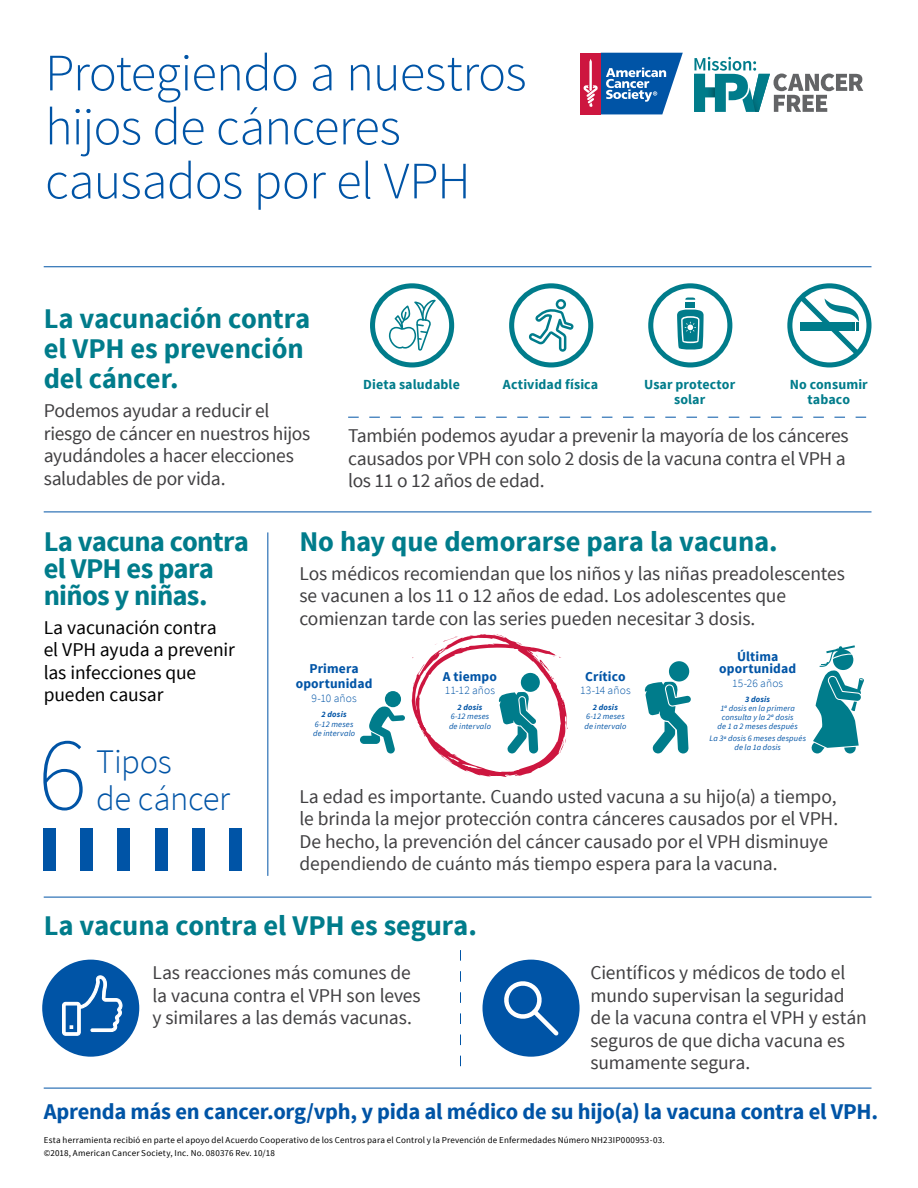
<style>
.page{position:relative;width:918px;height:1188px;background:#fff}
.page>*{position:absolute;margin:0;border:0;box-sizing:border-box;transform-origin:0 0}
.t1{font:200 105px "Source Sans Pro";color:#0054a6}
.t2{font:300 52.5px/54px "Source Sans Pro";letter-spacing:-.015em;color:#0054a6}
.t3{font:300 34.5px "Source Sans Pro";letter-spacing:-.01em;color:#0054a6}
.t4{font:700 28.5px/30px "Source Sans Pro";letter-spacing:-.005em;color:#007c8b}
.t5{font:700 28.5px/27px "Source Sans Pro";letter-spacing:-.025em;color:#007c8b}
.t6{font:700 22.5px "Source Sans Pro";letter-spacing:-.015em;color:#0054a6}
.t7{font:19.5px/22.5px "Source Sans Pro";letter-spacing:-.01em;color:#414042}
.t8{font:19.5px/22.5px "Source Sans Pro";letter-spacing:-.005em;color:#000}
.t9{font:700 13.8px/15px "Source Sans Pro";letter-spacing:.01em;color:#007c8b;text-align:center}
.t10{font:700 13.5px/15px "Source Sans Pro";letter-spacing:.01em;color:#0054a6;text-align:center}
.t11{font:300 11.4px "Source Sans Pro";letter-spacing:.015em;color:#0054a6}
.t12{font:9px "Source Sans Pro";letter-spacing:.02em;color:#000}
.t13{font:italic 8.4px/9px "Source Sans Pro";letter-spacing:.02em;color:#0054a6;text-align:center}
.t14{font:italic 700 8.4px "Source Sans Pro";letter-spacing:.025em;color:#0054a6}
</style>
<div class="page">
<div style="left:580px;top:53px;width:21px;height:61px;background:#cd163f"></div>
<svg style="left:583px;top:53px;width:100px;height:61px"></svg>
<svg style="left:694px;top:57px;width:169px;height:55px"></svg>
<img style="left:694px;top:74px;width:21px;height:38px">
<img style="left:753px;top:74px;width:17px;height:38px">
<svg style="left:787px;top:283px;width:85px;height:85px"></svg>
<svg style="left:370px;top:283px;width:363px;height:85px"></svg>
<hr style="left:44px;top:266px;width:828px;height:1px;background:#0054a6">
<hr style="left:44px;top:512px;width:828px;height:1px;background:#0054a6">
<hr style="left:44px;top:897px;width:828px;height:1px;background:#0054a6">
<hr style="left:44px;top:1088px;width:828px;height:1px;background:#0054a6">
<hr style="left:267px;top:532px;width:1px;height:344px;background:#0054a6">
<div style="left:44px;top:828px;width:12px;height:43px;background:#0054a6"></div>
<div style="left:81px;top:828px;width:12px;height:43px;background:#0054a6"></div>
<div style="left:118px;top:828px;width:12px;height:43px;background:#0054a6"></div>
<div style="left:155px;top:828px;width:12px;height:43px;background:#0054a6"></div>
<div style="left:192px;top:828px;width:12px;height:43px;background:#0054a6"></div>
<div style="left:229px;top:828px;width:12px;height:43px;background:#0054a6"></div>
<div style="left:385px;top:691px;width:16px;height:16px;background:#007c8b;border-radius:50%"></div>
<svg style="left:360px;top:706px;width:45px;height:48px"></svg>
<svg style="left:811px;top:645px;width:53px;height:109px"></svg>
<svg style="left:412px;top:634px;width:156px;height:143px"></svg>
<div style="left:669px;top:661px;width:20px;height:21px;background:#007c8b;border-radius:50%"></div>
<svg style="left:644px;top:682px;width:47px;height:72px"></svg>
<svg style="left:348px;top:417px;width:518px;height:1px"></svg>
<svg style="left:460px;top:950px;width:1px;height:116px"></svg>
<div style="left:483px;top:960px;width:97px;height:97px;background:#0054a6;border-radius:50%"></div>
<svg style="left:504px;top:981px;width:55px;height:55px"></svg>
<div style="left:42px;top:960px;width:97px;height:97px;background:#0054a6;border-radius:50%"></div>
<svg style="left:61px;top:966px;width:62px;height:123px"></svg>
<p class="t2" style="left:45px;top:46px;width:483px">Protegiendo a nuestros hijos de cánceres causados por el VPH</p>
<p class="t4" style="left:44px;top:305px;width:268px">La vacunación contra el VPH es prevención del cáncer.</p>
<p class="t7" style="left:44px;top:400px;width:268px">Podemos ayudar a reducir el riesgo de cáncer en nuestros hijos ayudándoles a hacer elecciones saludables de por vida.</p>
<p class="t9" style="left:503px;top:378px;width:97px">Actividad física</p>
<p class="t9" style="left:790px;top:378px;width:80px">No consumir</p>
<p class="t9" style="left:808px;top:393px;width:44px">tabaco</p>
<p class="t9" style="left:363px;top:378px;width:98px">Dieta saludable</p>
<p class="t9" style="left:644px;top:378px;width:93px">Usar protector solar</p>
<p class="t7" style="left:348px;top:425px;width:502px">También podemos ayudar a prevenir la mayoría de los cánceres causados por VPH con solo 2 dosis de la vacuna contra el VPH a los 11 o 12 años de edad.</p>
<p class="t5" style="left:44px;top:529px;width:207px">La vacuna contra el VPH es para niños y niñas.</p>
<p class="t8" style="left:44px;top:617px;width:193px">La vacunación contra el VPH ayuda a prevenir las infecciones que pueden causar</p>
<p class="t1" style="left:38px;top:711px;width:51px">6</p>
<p class="t3" style="left:96px;top:741px;width:77px">Tipos</p>
<p class="t3" style="left:96px;top:778px;width:136px">de cáncer</p>
<p class="t4" style="left:299px;top:527px;width:480px">No hay que demorarse para la vacuna.</p>
<p class="t7" style="left:299px;top:563px;width:547px">Los médicos recomiendan que los niños y las niñas preadolescentes se vacunen a los 11 o 12 años de edad. Los adolescentes que comienzan tarde con las series pueden necesitar 3 dosis.</p>
<p class="t10" style="left:296px;top:662px;width:78px">Primera oportunidad</p>
<p class="t11" style="left:312px;top:691px;width:47px">9-10 años</p>
<p class="t14" style="left:322px;top:709px;width:26px">2 dosis</p>
<p class="t13" style="left:315px;top:719px;width:40px">6-12 meses</p>
<p class="t13" style="left:313px;top:729px;width:44px">de intervalo</p>
<p class="t10" style="left:443px;top:669px;width:56px">A tiempo</p>
<p class="t11" style="left:445px;top:684px;width:52px">11-12 años</p>
<p class="t14" style="left:458px;top:702px;width:26px">2 dosis</p>
<p class="t13" style="left:451px;top:712px;width:40px">6-12 meses</p>
<p class="t13" style="left:449px;top:721px;width:44px">de intervalo</p>
<p class="t10" style="left:585px;top:669px;width:42px">Crítico</p>
<p class="t11" style="left:580px;top:684px;width:52px">13-14 años</p>
<p class="t14" style="left:593px;top:702px;width:26px">2 dosis</p>
<p class="t13" style="left:586px;top:712px;width:40px">6-12 meses</p>
<p class="t13" style="left:584px;top:721px;width:44px">de intervalo</p>
<p class="t10" style="left:719px;top:651px;width:79px;line-height:12px">Última oportunidad</p>
<p class="t11" style="left:732px;top:676px;width:53px">15-26 años</p>
<p class="t14" style="left:745px;top:694px;width:26px">3 dosis</p>
<p class="t13" style="left:718px;top:704px;width:82px">1<sup>a</sup> dosis en la primera consulta y la 2<sup>a</sup> dosis de 1 a 2 meses después</p>
<p class="t13" style="left:709px;top:734px;width:98px">La 3<sup>a</sup> dosis 6 meses después de la 1a dosis</p>
<p class="t7" style="left:299px;top:785px;width:540px">La edad es importante. Cuando usted vacuna a su hijo(a) a tiempo, le brinda la mejor protección contra cánceres causados por el VPH.<br>De hecho, la prevención del cáncer causado por el VPH disminuye dependiendo de cuánto más tiempo espera para la vacuna.</p>
<p class="t4" style="left:44px;top:911px;width:435px">La vacuna contra el VPH es segura.</p>
<p class="t7" style="left:153px;top:962px;width:270px">Las reacciones más comunes de la vacuna contra el VPH son leves y similares a las demás vacunas.</p>
<p class="t7" style="left:590px;top:962px;width:278px">Científicos y médicos de todo el mundo supervisan la seguridad de la vacuna contra el VPH y están seguros de que dicha vacuna es sumamente segura.</p>
<p class="t6" style="left:44px;top:1097px;width:836px">Aprenda más en cancer.org/vph, y pida al médico de su hijo(a) la vacuna contra el VPH.</p>
<p class="t12" style="left:44px;top:1134px;width:622px">Esta herramienta recibió en parte el apoyo del Acuerdo Cooperativo de los Centros para el Control y la Prevención de Enfermedades Número NH23IP000953-03.</p>
<p class="t12" style="left:44px;top:1148px;width:233px">©2018, American Cancer Society, Inc. No. 080376 Rev. 10/18</p>
</div>
